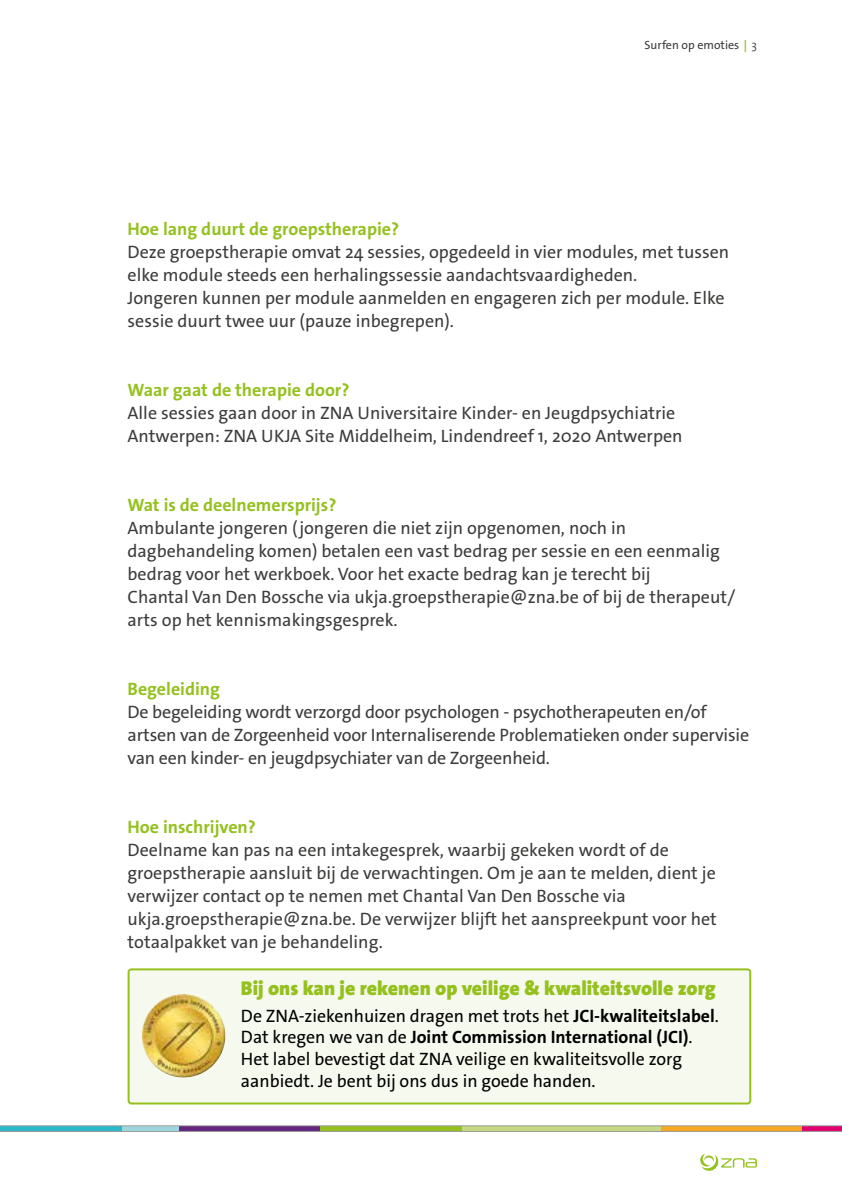
<style>
.page{position:relative;width:842px;height:1191px;background:#fff}
.page>*{position:absolute;margin:0;border:0;box-sizing:border-box;transform-origin:0 0}
.t1{font:900 20px "The Sans Os F";color:#95c11f}
.t2{font:18px/23px "The Sans Os F";color:#3c3c3b}
.t3{font:18px/21.6px "The Sans Os F";color:#000}
.t4{font:700 18px "The Sans Os F";color:#95c11f}
.t5{font:12px "The Sans Os F";color:#3c3c3b}
.s1{font-weight:700;color:#a2c73a}
.s2{font-weight:300}
.s3{font-weight:700}
</style>
<div class="page">
<svg style="left:0;top:1125px;width:842px;height:6px;background:#a1a27e"></svg>
<svg style="left:700px;top:1153px;width:57px;height:17px"></svg>
<div style="left:129px;top:969px;width:621px;height:134px;background:#f6f9ed;border-radius:3px"></div>
<div style="left:128px;top:968px;width:623px;height:136px;border:2px solid #95c11f;border-radius:3px"></div>
<img style="left:142px;top:993px;width:83px;height:84px;border-radius:42px">
<p class="t5" style="left:645px;top:37px;width:114px">Surfen op emoties<span class="s1">↕</span><span class="s2">3</span></p>
<p class="t4" style="left:128px;top:217px;width:273px">Hoe lang duurt de groepstherapie?</p>
<p class="t2" style="left:128px;top:240px;width:603px">Deze groepstherapie omvat 24 sessies, opgedeeld in vier modules, met tussen elke module steeds een herhalingssessie aandachtsvaardigheden.<br>Jongeren kunnen per module aanmelden en engageren zich per module. Elke sessie duurt twee uur (pauze inbegrepen).</p>
<p class="t4" style="left:128px;top:378px;width:223px">Waar gaat de therapie door?</p>
<p class="t2" style="left:128px;top:401px;width:556px">Alle sessies gaan door in ZNA Universitaire Kinder- en Jeugdpsychiatrie<br>Antwerpen: ZNA UKJA Site Middelheim, Lindendreef 1, 2020 Antwerpen</p>
<p class="t4" style="left:128px;top:493px;width:210px">Wat is de deelnemersprijs?</p>
<p class="t2" style="left:128px;top:516px;width:609px">Ambulante jongeren (jongeren die niet zijn opgenomen, noch in dagbehandeling komen) betalen een vast bedrag per sessie en een eenmalig bedrag voor het werkboek. Voor het exacte bedrag kan je terecht bij<br>Chantal Van Den Bossche via ukja.groepstherapie@zna.be of bij de therapeut/ arts op het kennismakingsgesprek.</p>
<p class="t4" style="left:128px;top:677px;width:94px">Begeleiding</p>
<p class="t2" style="left:128px;top:700px;width:623px">De begeleiding wordt verzorgd door psychologen - psychotherapeuten en/of artsen van de Zorgeenheid voor Internaliserende Problematieken onder supervisie van een kinder- en jeugdpsychiater van de Zorgeenheid.</p>
<p class="t4" style="left:128px;top:815px;width:130px">Hoe inschrijven?</p>
<p class="t2" style="left:128px;top:838px;width:591px">Deelname kan pas na een intakegesprek, waarbij gekeken wordt of de groepstherapie aansluit bij de verwachtingen. Om je aan te melden, dient je verwijzer contact op te nemen met Chantal Van Den Bossche via ukja.groepstherapie@zna.be. De verwijzer blijft het aanspreekpunt voor het totaalpakket van je behandeling.</p>
<p class="t1" style="left:241px;top:975px;width:476px">Bij ons kan je rekenen op veilige &amp; kwaliteitsvolle zorg</p>
<p class="t3" style="left:241px;top:1005px;width:479px">De ZNA-ziekenhuizen dragen met trots het <span class="s3">JCI-kwaliteitslabel</span>.<br>Dat kregen we van de <span class="s3">Joint Commission International (JCI)</span>.<br>Het label bevestigt dat ZNA veilige en kwaliteitsvolle zorg aanbiedt. Je bent bij ons dus in goede handen.</p>
</div>
